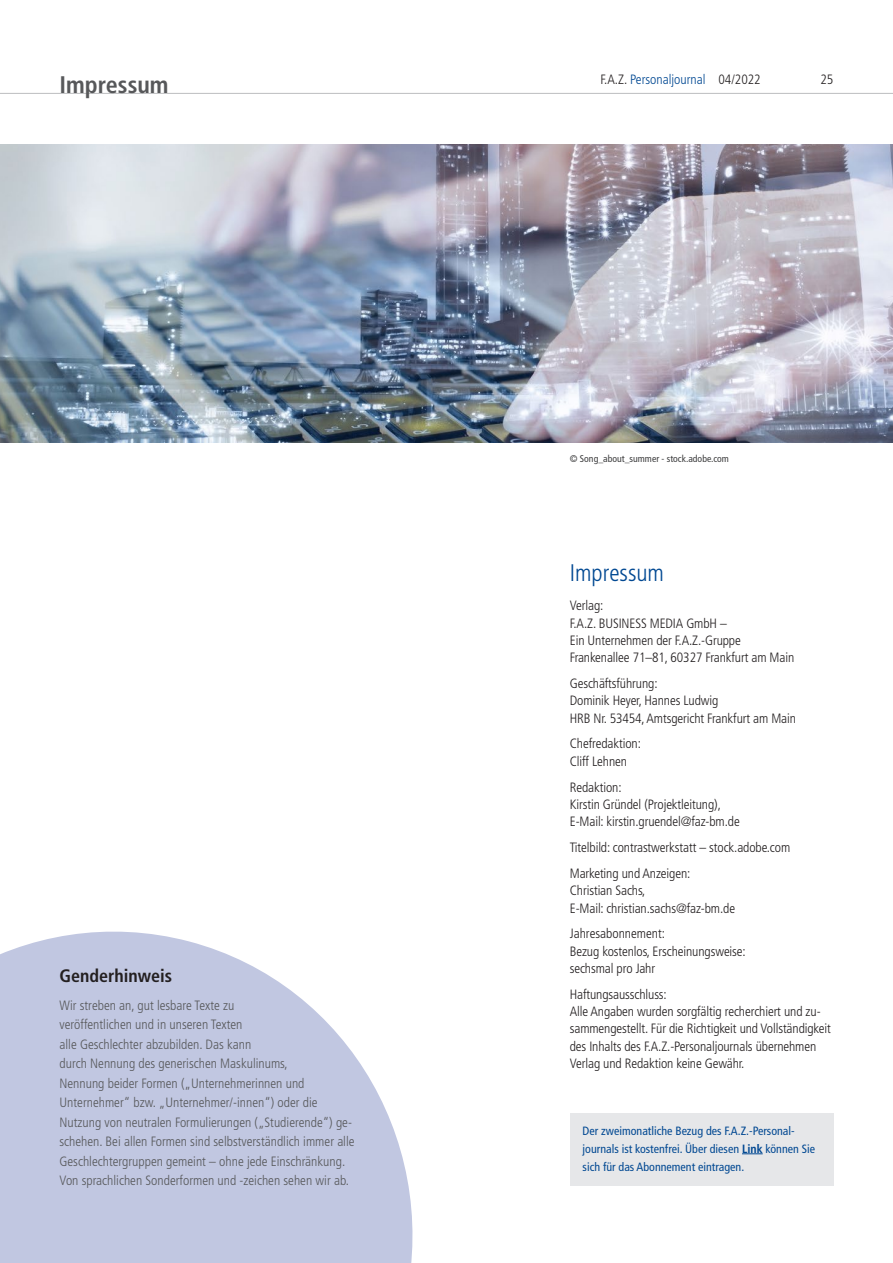
<style>
.page{position:relative;width:893px;height:1263px;background:#fff}
.page>*{position:absolute;margin:0;border:0;box-sizing:border-box;transform-origin:0 0}
.t1{font:700 condensed 24px "Frutiger LT Std";color:#57585a}
.t2{font:300 condensed 24px "Frutiger LT Std";color:#014892}
.t3{font:700 condensed 18px "Frutiger LT Std";color:#231f20}
.t4{font:300 condensed 13.5px/17.2px "Frutiger LT Std";letter-spacing:-.01em;color:#231f20}
.t5{font:300 condensed 13.5px/19.5px "Frutiger LT Std";color:#57585a}
.t6{font:300 condensed 13.5px "Frutiger LT Std";color:#014892}
.t7{font:condensed 12px/18px "Frutiger LT Std";color:#014892}
.t8{font:condensed 9.75px "Frutiger LT Std";color:#3e3e3f}
.s1{color:#231f20}
.s2{font-weight:700}
</style>
<div class="page">
<hr style="left:0;top:93px;width:893px;height:1px;background:#bcbdc0">
<img style="left:0;top:145px;width:893px;height:297px">
<div style="left:570px;top:1113px;width:263px;height:72px;background:#e6e7e9"></div>
<svg style="left:742px;top:1153px;width:21px;height:1px"></svg>
<svg style="left:0;top:931px;width:413px;height:332px;fill:#c1c7e1"></svg>
<h1 class="t1" style="left:60px;top:70px;width:111px">Impressum</h1>
<p class="t6" style="left:600px;top:72px;width:162px"><span class="s1">F.A.Z.</span> Personaljournal <span class="s1">04/2022</span></p>
<p class="t4" style="left:820px;top:71px;width:14px">25</p>
<h2 class="t3" style="left:60px;top:965px;width:114px">Genderhinweis</h2>
<p class="t5" style="left:60px;top:995px;width:297px">Wir streben an, gut lesbare Texte zu<br>veröffentlichen und in unseren Texten<br>alle Geschlechter abzubilden. Das kann<br>durch Nennung des generischen Maskulinums,<br>Nennung beider Formen („Unternehmerinnen und Unternehmer“ bzw. „Unternehmer/-innen“) oder die Nutzung von neutralen Formulierungen („Studierende“) ge&shy;schehen. Bei allen Formen sind selbstverständlich immer alle Geschlechtergruppen gemeint – ohne jede Einschränkung.<br>Von sprachlichen Sonderformen und -zeichen sehen wir ab.</p>
<p class="t8" style="left:570px;top:453px;width:161px">© Song_about_summer - stock.adobe.com</p>
<h1 class="t2" style="left:570px;top:559px;width:96px">Impressum</h1>
<p class="t4" style="left:570px;top:597px;width:226px">Verlag:<br>F.A.Z. BUSINESS MEDIA GmbH –<br>Ein Unternehmen der F.A.Z.-Gruppe<br>Frankenallee 71–81, 60327 Frankfurt am Main</p>
<p class="t4" style="left:570px;top:675px;width:228px">Geschäftsführung:<br>Dominik Heyer, Hannes Ludwig<br>HRB Nr. 53454, Amtsgericht Frankfurt am Main</p>
<p class="t4" style="left:570px;top:735px;width:73px">Chefredaktion:<br>Cliff Lehnen</p>
<p class="t4" style="left:570px;top:778px;width:171px">Redaktion:<br>Kirstin Gründel (Projektleitung),<br>E-Mail: kirstin.gruendel@faz-bm.de</p>
<p class="t4" style="left:570px;top:835px;width:222px;line-height:25.8px">Titelbild: contrastwerkstatt – stock.adobe.com<br>Marketing und Anzeigen:</p>
<p class="t4" style="left:570px;top:882px;width:167px">Christian Sachs,<br>E-Mail: christian.sachs@faz-bm.de</p>
<p class="t4" style="left:570px;top:925px;width:177px">Jahresabonnement:<br>Bezug kostenlos, Erscheinungsweise: sechsmal pro Jahr</p>
<p class="t4" style="left:570px;top:986px;width:262px">Haftungsausschluss:<br>Alle Angaben wurden sorgfältig recherchiert und zu&shy;sammengestellt. Für die Richtigkeit und Vollständigkeit des Inhalts des F.A.Z.-Personaljournals übernehmen Verlag und Redaktion keine Gewähr.</p>
<p class="t7" style="left:583px;top:1121px;width:234px">Der zweimonatliche Bezug des F.A.Z.-Personal&shy;journals ist kostenfrei. Über diesen <span class="s2">Link</span> können Sie sich für das Abonnement eintragen.</p>
</div>
